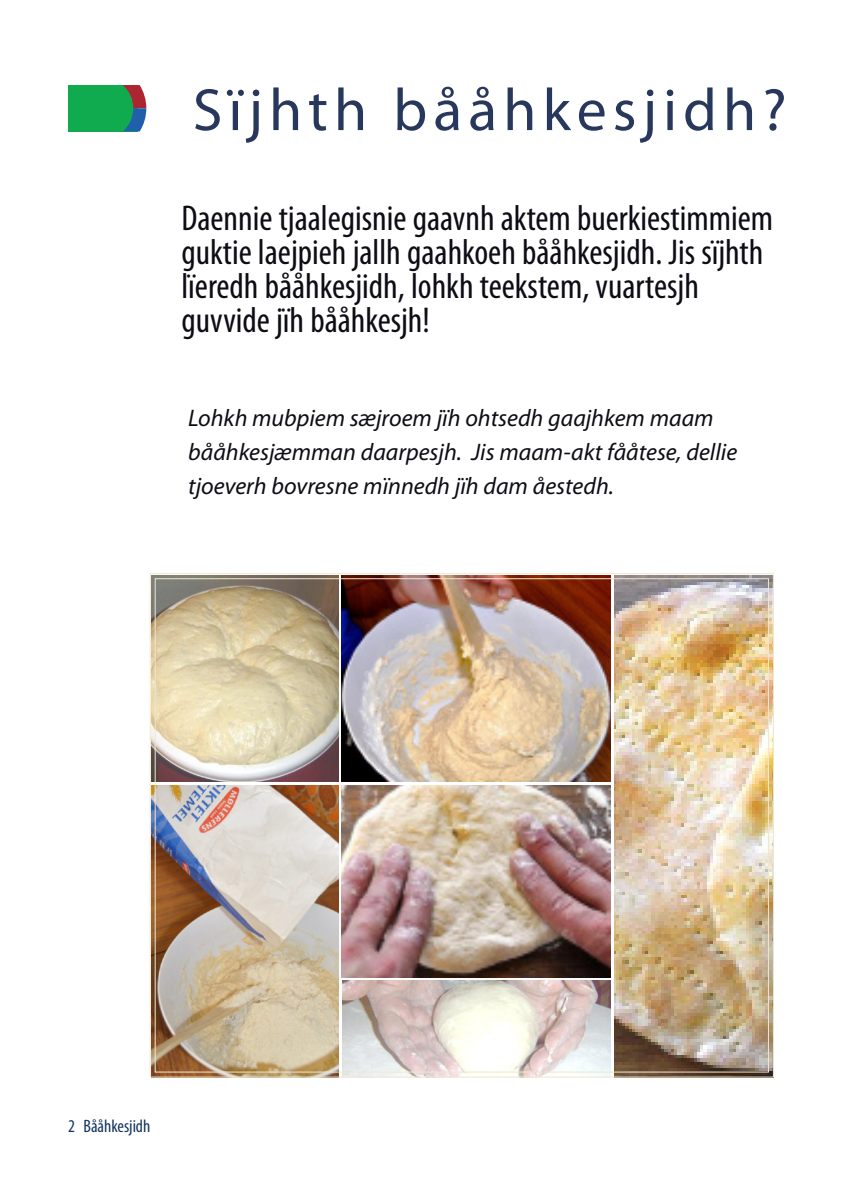
<style>
.page{position:relative;width:842px;height:1191px;background:#fff}
.page>*{position:absolute;margin:0;border:0;box-sizing:border-box;transform-origin:0 0}
.Tittel{font:60px "Myriad Pro";letter-spacing:.1em;color:#27385c}
.t1{font:condensed 36px/34px "Myriad Pro";color:#0e0c14}
.t2{font:italic 24px/34px "Myriad Pro";color:#0e0c14}
.t3{font:condensed 18px "Myriad Pro";color:#13355d}
</style>
<div class="page">
<div style="left:68px;top:85px;width:69px;height:46px;background:#10aa4f"></div>
<svg style="left:123px;top:85px;width:23px;height:46px"></svg>
<img style="left:149px;top:573px;width:625px;height:505px">
<p class="Tittel" style="left:193px;top:73px;width:595px">Sïjhth bååhkesjidh?</p>
<p class="t1" style="left:181px;top:201px;width:593px">Daennie tjaalegisnie gaavnh aktem buerkiestimmiem guktie laejpieh jallh gaahkoeh bååhkesjidh. Jis sïjhth lïeredh bååhkesjidh, lohkh teekstem, vuartesjh guvvide jïh bååhkesjh!</p>
<p class="t2" style="left:188px;top:401px;width:550px">Lohkh mubpiem sæjroem jïh ohtsedh gaajhkem maam bååhkesjæmman daarpesjh. Jis maam-akt fååtese, dellie tjoeverh bovresne mïnnedh jïh dam åestedh.</p>
<p class="t3" style="left:68px;top:1115px;width:84px">2 Bååhkesjidh</p>
</div>
